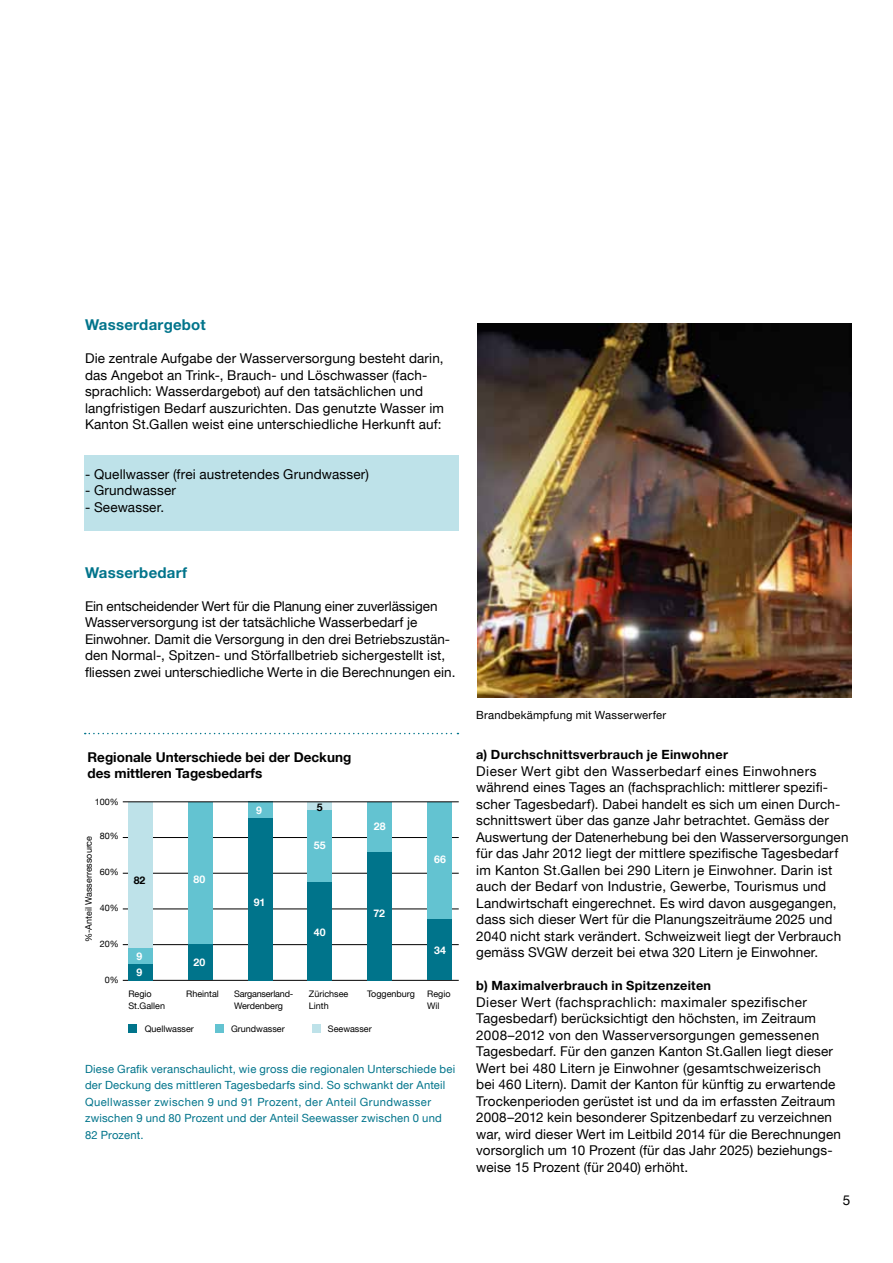
<style>
.page{position:relative;width:893px;height:1263px;background:#fff}
.page>*{position:absolute;margin:0;border:0;box-sizing:border-box;transform-origin:0 0}
.t1{font:700 15px "Helvetica Neue LT";letter-spacing:.015em;color:#00748b}
.t2{font:13.5px/16.5px "Helvetica Neue LT";letter-spacing:.01em;color:#000}
.t3{font:700 13.5px/16.5px "Helvetica Neue LT";color:#000}
.t4{font:700 12.75px "Helvetica Neue LT";letter-spacing:.02em;color:#000}
.t5{font:11.25px/16.5px "Helvetica Neue LT";letter-spacing:.02em;color:#00748b}
.t6{font:11.25px "Helvetica Neue LT";letter-spacing:.02em;color:#000}
.t7{font:700 10.5px "Helvetica Neue LT";color:#fff}
.t8{font:700 10.5px "Helvetica Neue LT";color:#000}
.t9{font:9px/12px "Helvetica Neue LT";color:#000}
.t10{font:9px/12px "Helvetica Neue LT";letter-spacing:-.02em;color:#000}
</style>
<div class="page">
<div style="left:84px;top:456px;width:374px;height:75px;background:#bee2e9"></div>
<hr style="left:123px;top:944px;width:336px;height:1px;background:#000">
<hr style="left:123px;top:909px;width:336px;height:1px;background:#000">
<hr style="left:123px;top:873px;width:336px;height:1px;background:#000">
<hr style="left:123px;top:837px;width:336px;height:1px;background:#000">
<hr style="left:123px;top:980px;width:336px;height:1px;background:#000">
<div style="left:128px;top:802px;width:24px;height:146px;background:#bee2e9"></div>
<div style="left:128px;top:948px;width:24px;height:16px;background:#63c3d1"></div>
<div style="left:128px;top:964px;width:24px;height:16px;background:#00748b"></div>
<div style="left:188px;top:802px;width:24px;height:143px;background:#63c3d1"></div>
<div style="left:188px;top:945px;width:24px;height:35px;background:#00748b"></div>
<div style="left:248px;top:802px;width:24px;height:16px;background:#63c3d1"></div>
<div style="left:248px;top:818px;width:24px;height:162px;background:#00748b"></div>
<div style="left:308px;top:802px;width:24px;height:9px;background:#bee2e9"></div>
<div style="left:308px;top:811px;width:24px;height:71px;background:#63c3d1"></div>
<div style="left:308px;top:882px;width:24px;height:98px;background:#00748b"></div>
<div style="left:368px;top:802px;width:24px;height:50px;background:#63c3d1"></div>
<div style="left:368px;top:852px;width:24px;height:128px;background:#00748b"></div>
<div style="left:428px;top:802px;width:24px;height:118px;background:#63c3d1"></div>
<div style="left:428px;top:920px;width:24px;height:60px;background:#00748b"></div>
<div style="left:128px;top:1025px;width:9px;height:8px;background:#00748b"></div>
<div style="left:215px;top:1025px;width:9px;height:8px;background:#63c3d1"></div>
<div style="left:312px;top:1025px;width:8px;height:8px;background:#bee2e9"></div>
<hr style="left:123px;top:801px;width:336px;height:1px;background:#000">
<svg style="left:85px;top:733px;width:373px;height:1px"></svg>
<img style="left:477px;top:323px;width:374px;height:374px">
<p class="t1" style="left:85px;top:315px;width:122px">Wasserdargebot</p>
<p class="t2" style="left:85px;top:350px;width:360px">Die zentrale Aufgabe der Wasserversorgung besteht darin, das Angebot an Trink-, Brauch- und Löschwasser (fach&shy;sprachlich: Wasserdargebot) auf den tatsächlichen und langfristigen Bedarf auszurichten. Das genutzte Wasser im Kanton St.Gallen weist eine unterschiedliche Herkunft auf:</p>
<p class="t2" style="left:85px;top:465px;width:285px">- Quellwasser (frei austretendes Grundwasser)</p>
<p class="t2" style="left:85px;top:482px;width:93px">- Grundwasser</p>
<p class="t2" style="left:85px;top:498px;width:81px">- Seewasser.</p>
<p class="t1" style="left:85px;top:563px;width:104px">Wasserbedarf</p>
<p class="t2" style="left:85px;top:597px;width:372px">Ein entscheidender Wert für die Planung einer zuverlässigen Wasserversorgung ist der tatsächliche Wasserbedarf je Einwohner. Damit die Versorgung in den drei Betriebszustän&shy;den Normal-, Spitzen- und Störfallbetrieb sichergestellt ist, fliessen zwei unterschiedliche Werte in die Berechnungen ein.</p>
<p class="t3" style="left:88px;top:748px;width:265px">Regionale Unterschiede bei der Deckung des mittleren Tagesbedarfs</p>
<p class="t9" style="left:95px;top:796px;width:26px">100%</p>
<p class="t9" style="left:82px;top:942px;width:108px;rotate:-90deg">%-Anteil Wasserressource</p>
<p class="t9" style="left:100px;top:830px;width:21px">80%</p>
<p class="t9" style="left:100px;top:866px;width:21px">60%</p>
<p class="t9" style="left:100px;top:902px;width:21px">40%</p>
<p class="t9" style="left:100px;top:938px;width:21px">20%</p>
<p class="t9" style="left:105px;top:974px;width:16px">0%</p>
<p class="t8" style="left:134px;top:874px;width:13px">82</p>
<p class="t7" style="left:193px;top:872px;width:13px">80</p>
<p class="t7" style="left:137px;top:950px;width:7px">9</p>
<p class="t7" style="left:137px;top:966px;width:7px">9</p>
<p class="t7" style="left:193px;top:956px;width:13px">20</p>
<p class="t7" style="left:256px;top:803px;width:7px">9</p>
<p class="t7" style="left:254px;top:896px;width:13px">91</p>
<p class="t8" style="left:317px;top:800px;width:7px">5</p>
<p class="t7" style="left:314px;top:839px;width:13px">55</p>
<p class="t7" style="left:314px;top:926px;width:13px">40</p>
<p class="t7" style="left:374px;top:819px;width:13px">28</p>
<p class="t7" style="left:373px;top:907px;width:13px">72</p>
<p class="t7" style="left:434px;top:852px;width:13px">66</p>
<p class="t7" style="left:434px;top:944px;width:13px">34</p>
<p class="t9" style="left:186px;top:988px;width:34px">Rheintal</p>
<p class="t10" style="left:234px;top:988px;width:61px">Sarganserland-<br>Werdenberg</p>
<p class="t9" style="left:309px;top:988px;width:41px">Zürichsee<br>Linth</p>
<p class="t9" style="left:367px;top:988px;width:49px">Toggenburg</p>
<p class="t9" style="left:427px;top:988px;width:25px">Regio<br>Wil</p>
<p class="t9" style="left:128px;top:988px;width:38px">Regio<br>St.Gallen</p>
<p class="t9" style="left:145px;top:1023px;width:51px">Quellwasser</p>
<p class="t9" style="left:231px;top:1023px;width:55px">Grundwasser</p>
<p class="t9" style="left:328px;top:1023px;width:45px">Seewasser</p>
<p class="t5" style="left:85px;top:1060px;width:372px">Diese Grafik veranschaulicht, wie gross die regionalen Unterschiede bei der Deckung des mittleren Tagesbedarfs sind. So schwankt der Anteil Quellwasser zwischen 9 und 91 Prozent, der Anteil Grundwasser zwischen 9 und 80 Prozent und der Anteil Seewasser zwischen 0 und 82 Prozent.</p>
<p class="t6" style="left:476px;top:708px;width:192px">Brandbekämpfung mit Wasserwerfer</p>
<p class="t4" style="left:476px;top:747px;width:253px">a) Durchschnittsverbrauch je Einwohner</p>
<p class="t2" style="left:476px;top:762px;width:374px">Dieser Wert gibt den Wasserbedarf eines Einwohners während eines Tages an (fachsprachlich: mittlerer spezifi&shy;scher Tagesbedarf). Dabei handelt es sich um einen Durch&shy;schnittswert über das ganze Jahr betrachtet. Gemäss der Auswertung der Datenerhebung bei den Wasserversorgungen für das Jahr 2012 liegt der mittlere spezifische Tagesbedarf im Kanton St.Gallen bei 290 Litern je Einwohner. Darin ist auch der Bedarf von Industrie, Gewerbe, Tourismus und Landwirtschaft eingerechnet. Es wird davon ausgegangen, dass sich dieser Wert für die Planungszeiträume 2025 und 2040 nicht stark verändert. Schweizweit liegt der Verbrauch gemäss SVGW derzeit bei etwa 320 Litern je Einwohner.</p>
<p class="t4" style="left:476px;top:978px;width:236px">b) Maximalverbrauch in Spitzenzeiten</p>
<p class="t2" style="left:476px;top:993px;width:366px">Dieser Wert (fachsprachlich: maximaler spezifischer Tagesbedarf) berücksichtigt den höchsten, im Zeitraum 2008–2012 von den Wasserversorgungen gemessenen Tagesbedarf. Für den ganzen Kanton St.Gallen liegt dieser Wert bei 480 Litern je Einwohner (gesamtschweizerisch bei 460 Litern). Damit der Kanton für künftig zu erwartende Trockenperioden gerüstet ist und da im erfassten Zeitraum 2008–2012 kein besonderer Spitzenbedarf zu verzeichnen war, wird dieser Wert im Leitbild 2014 für die Berechnungen vorsorglich um 10 Prozent (für das Jahr 2025) beziehungs&shy;weise 15 Prozent (für 2040) erhöht.</p>
<p class="t2" style="left:843px;top:1191px;width:9px">5</p>
</div>
